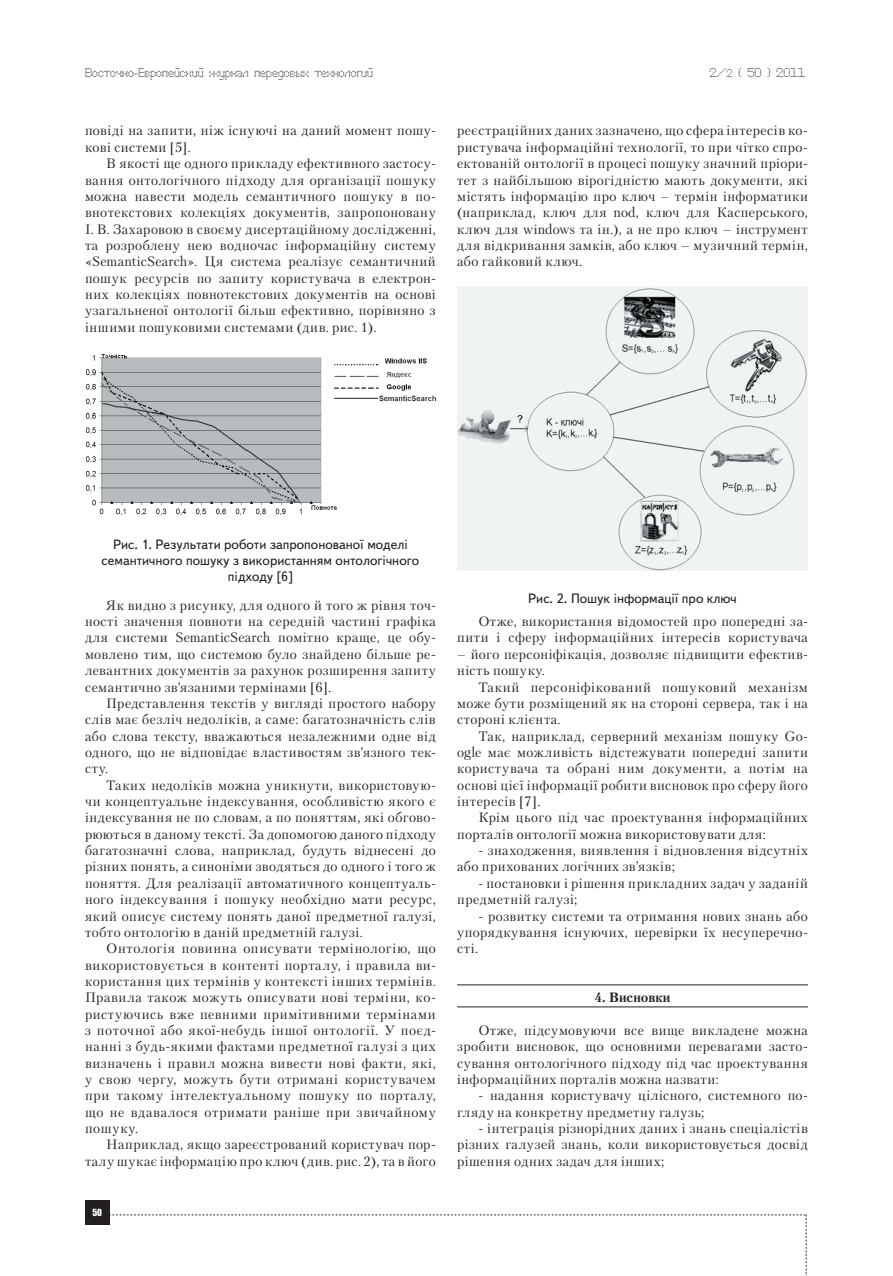
<style>
.page{position:relative;width:893px;height:1276px;background:#fff}
.page>*{position:absolute;margin:0;border:0;box-sizing:border-box;transform-origin:0 0}
.t1{font:13.5px/16.4px "Petersburg C";letter-spacing:.04em;color:#231f20;text-align:justify}
.t2{font:13.5px/16.2px "Text Book C";color:#231f20;text-align:center}
.t3{font:700 13.5px "Petersburg C";color:#231f20}
.t4{font:12px "Perfo";letter-spacing:.015em;color:#231f20}
.t5{font:9px "Impact";color:#fff}
.s1{font-size:10.5px}
</style>
<div class="page">
<div style="left:85px;top:1200px;width:24px;height:25px;background:#231f20"></div>
<svg style="left:109px;top:1214px;width:698px;height:62px"></svg>
<img style="left:85px;top:353px;width:351px;height:163px">
<hr style="left:457px;top:984px;width:351px;height:1px;background:#231f20">
<hr style="left:457px;top:1006px;width:351px;height:1px;background:#231f20">
<img style="left:457px;top:286px;width:351px;height:284px">
<p class="t4" style="left:85px;top:65px;width:289px">Восточно-Европейский журнал передовых технологий</p>
<p class="t4" style="left:709px;top:65px;width:97px">2/<span class="s1">2</span> ( 50 ) 2011</p>
<p class="t1" style="left:85px;top:122px;width:352px">повіді на запити, ніж існуючі на даний момент пошу&shy;кові системи [5].</p>
<p class="t1" style="left:85px;top:155px;width:352px;text-indent:21px">В якості ще одного прикладу ефективного застосу&shy;вання онтологічного підходу для організації пошуку можна навести модель семантичного пошуку в по&shy;внотекстових колекціях документів, запропоновану І. В. Захаровою в своєму дисертаційному дослідженні, та розроблену нею водночас інформаційну систему «SemanticSearch». Ця система реалізує семантичний пошук ресурсів по запиту користувача в електрон&shy;них колекціях повнотекстових документів на основі узагальненої онтології більш ефективно, порівняно з іншими пошуковими системами (див. рис. 1).</p>
<p class="t1" style="left:457px;top:122px;width:352px">реєстраційних даних зазначено, що сфера інтересів ко&shy;ристувача інформаційні технології, то при чітко спро&shy;ектованій онтології в процесі пошуку значний пріори&shy;тет з найбільшою вірогідністю мають документи, які містять інформацію про ключ – термін інформатики (наприклад, ключ для nod, ключ для Касперського, ключ для windows та ін.), а не про ключ – інструмент для відкривання замків, або ключ – музичний термін, або гайковий ключ.</p>
<p class="t2" style="left:102px;top:536px;width:319px">Рис. 1. Результати роботи запропонованої моделі семантичного пошуку з використанням онтологічного підходу [6]</p>
<p class="t1" style="left:85px;top:597px;width:352px;text-indent:21px">Як видно з рисунку, для одного й того ж рівня точ&shy;ності значення повноти на середній частині графіка для системи SemanticSearch помітно краще, це обу&shy;мовлено тим, що системою було знайдено більше ре&shy;левантних документів за рахунок розширення запиту семантично зв’язаними термінами [6].</p>
<p class="t1" style="left:85px;top:695px;width:352px;text-indent:21px">Представлення текстів у вигляді простого набору слів має безліч недоліків, а саме: багатозначність слів або слова тексту, вважаються незалежними одне від одного, що не відповідає властивостям зв’язного тек&shy;сту.</p>
<p class="t1" style="left:85px;top:776px;width:352px;text-indent:21px">Таких недоліків можна уникнути, використовую&shy;чи концептуальне індексування, особливістю якого є індексування не по словам, а по поняттям, які обгово&shy;рюються в даному тексті. За допомогою даного підходу багатозначні слова, наприклад, будуть віднесені до різних понять, а синоніми зводяться до одного і того ж поняття. Для реалізації автоматичного концептуаль&shy;ного індексування і пошуку необхідно мати ресурс, який описує систему понять даної предметної галузі, тобто онтологію в даній предметній галузі.</p>
<p class="t1" style="left:85px;top:940px;width:352px;text-indent:21px">Онтологія повинна описувати термінологію, що використовується в контенті порталу, і правила ви&shy;користання цих термінів у контексті інших термінів.<br>Правила також можуть описувати нові терміни, ко&shy;ристуючись вже певними примітивними термінами з поточної або якої-небудь іншої онтології. У поєд&shy;нанні з будь-якими фактами предметної галузі з цих визначень і правил можна вивести нові факти, які, у свою чергу, можуть бути отримані користувачем при такому інтелектуальному пошуку по порталу, що не вдавалося отримати раніше при звичайному пошуку.</p>
<p class="t1" style="left:85px;top:1136px;width:352px;text-align:right">Наприклад, якщо зареєстрований користувач пор&shy;талу шукає інформацію про ключ (див. рис. 2), та в його</p>
<p class="t5" style="left:92px;top:1205px;width:11px">50</p>
<p class="t2" style="left:528px;top:590px;width:210px">Рис. 2. Пошук інформації про ключ</p>
<p class="t1" style="left:457px;top:613px;width:352px;text-align:right">Отже, використання відомостей про попередні за&shy;пити і сферу інформаційних інтересів користувача</p>
<p class="t1" style="left:457px;top:646px;width:352px">– його персоніфікація, дозволяє підвищити ефектив&shy;ність пошуку.</p>
<p class="t1" style="left:457px;top:678px;width:352px;text-indent:21px">Такий персоніфікований пошуковий механізм може бути розміщений як на стороні сервера, так і на стороні клієнта.</p>
<p class="t1" style="left:457px;top:727px;width:352px;text-indent:21px">Так, наприклад, серверний механізм пошуку Go&shy;ogle має можливість відстежувати попередні запити користувача та обрані ним документи, а потім на основі цієї інформації робити висновок про сферу його інтересів [7].</p>
<p class="t1" style="left:457px;top:809px;width:352px;text-indent:21px">Крім цього під час проектування інформаційних порталів онтології можна використовувати для:</p>
<p class="t1" style="left:457px;top:842px;width:352px;text-indent:21px">- знаходження, виявлення і відновлення відсутніх або прихованих логічних зв’язків;</p>
<p class="t1" style="left:457px;top:874px;width:352px;text-indent:21px">- постановки і рішення прикладних задач у заданій предметній галузі;</p>
<p class="t1" style="left:457px;top:907px;width:352px;text-indent:21px">- розвитку системи та отримання нових знань або упорядкування існуючих, перевірки їх несуперечно&shy;сті.</p>
<p class="t3" style="left:595px;top:989px;width:77px">4. Висновки</p>
<p class="t1" style="left:457px;top:1022px;width:352px;text-indent:21px">Отже, підсумовуючи все вище викладене можна зробити висновок, що основними перевагами засто&shy;сування онтологічного підходу під час проектування інформаційних порталів можна назвати:</p>
<p class="t1" style="left:457px;top:1087px;width:352px;text-indent:21px">- надання користувачу цілісного, системного по&shy;гляду на конкретну предметну галузь;</p>
<p class="t1" style="left:457px;top:1120px;width:352px;text-indent:21px">- інтеграція різнорідних даних і знань спеціалістів різних галузей знань, коли використовується досвід рішення одних задач для інших;</p>
</div>
